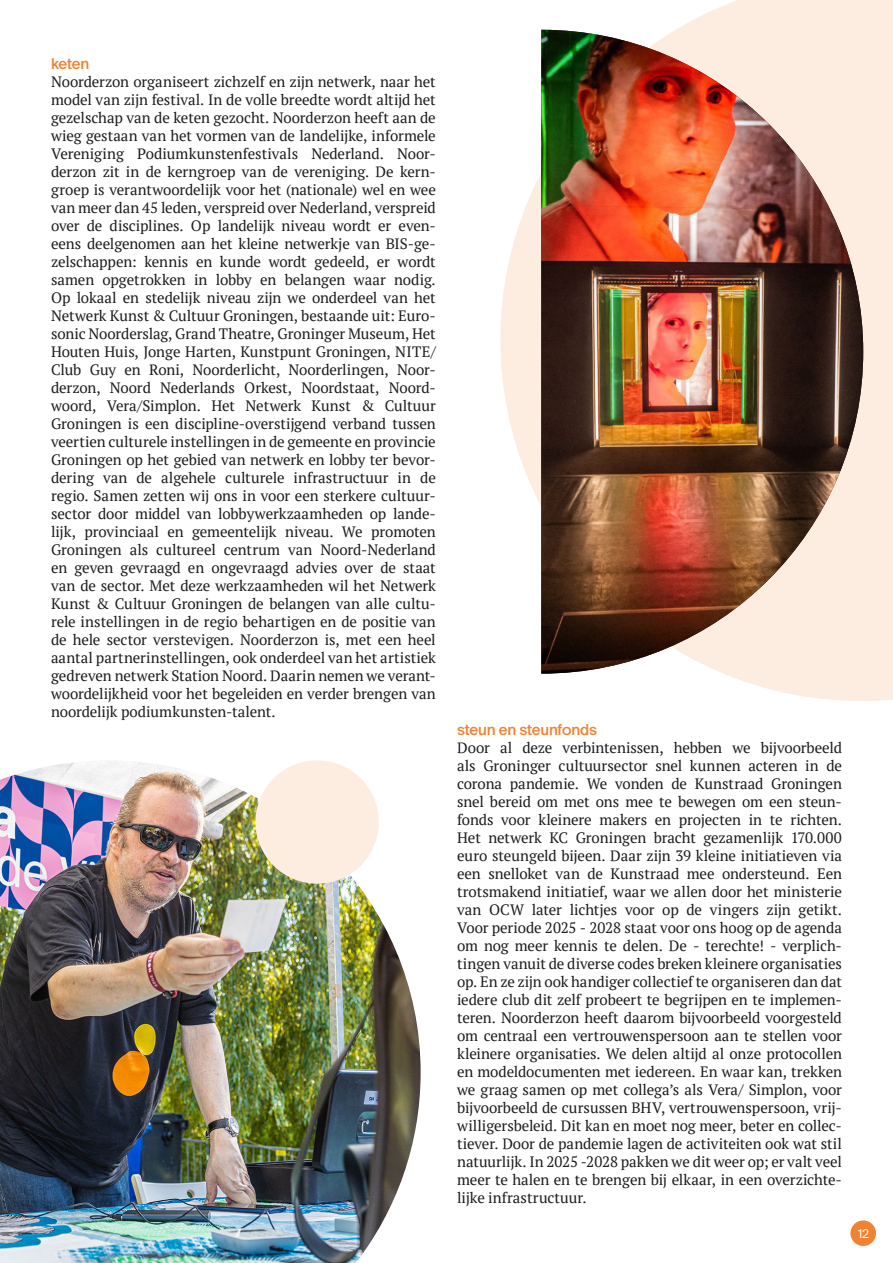
<style>
.page{position:relative;width:893px;height:1263px;background:#fff}
.page>*{position:absolute;margin:0;border:0;box-sizing:border-box;transform-origin:0 0}
.t1{font:15px/18px "PT Serif";letter-spacing:-.005em;color:#1d1d1e;text-align:justify}
.t2{font:500 15px "Noorderzon";letter-spacing:-.01em;color:#f08231}
.t3{font:12px "Noorderzon";color:#fff}
</style>
<div class="page">
<svg style="left:500px;top:0;width:393px;height:701px;fill:#fdece0"></svg>
<div style="left:850px;top:1220px;width:26px;height:26px;background:#f08231;border-radius:50%"></div>
<img style="left:541px;top:30px;width:322px;height:644px">
<img style="left:0;top:761px;width:421px;height:502px">
<div style="left:255px;top:760px;width:124px;height:124px;background:#fdece0;border-radius:50%"></div>
<p class="t2" style="left:51px;top:55px;width:40px">keten</p>
<p class="t1" style="left:51px;top:73px;width:386px">Noorderzon organiseert zichzelf en zijn netwerk, naar het model van zijn festival. In de volle breedte wordt altijd het gezelschap van de keten gezocht. Noorderzon heeft aan de wieg gestaan van het vormen van de landelijke, informele Vereniging Podiumkunstenfestivals Nederland. Noor&shy;derzon zit in de kerngroep van de vereniging. De kern&shy;groep is verantwoordelijk voor het (nationale) wel en wee van meer dan 45 leden, verspreid over Nederland, verspreid over de disciplines. Op landelijk niveau wordt er even&shy;eens deelgenomen aan het kleine netwerkje van BIS-ge&shy;zelschappen: kennis en kunde wordt gedeeld, er wordt samen opgetrokken in lobby en belangen waar nodig.<br>Op lokaal en stedelijk niveau zijn we onderdeel van het Netwerk Kunst &amp; Cultuur Groningen, bestaande uit: Euro&shy;sonic Noorderslag, Grand Theatre, Groninger Museum, Het Houten Huis, Jonge Harten, Kunstpunt Groningen, NITE/ Club Guy en Roni, Noorderlicht, Noorderlingen, Noor&shy;derzon, Noord Nederlands Orkest, Noordstaat, Noord&shy;woord, Vera/Simplon. Het Netwerk Kunst &amp; Cultuur Groningen is een discipline-overstijgend verband tussen veertien culturele instellingen in de gemeente en provincie Groningen op het gebied van netwerk en lobby ter bevor&shy;dering van de algehele culturele infrastructuur in de regio. Samen zetten wij ons in voor een sterkere cultuur&shy;sector door middel van lobbywerkzaamheden op lande&shy;lijk, provinciaal en gemeentelijk niveau. We promoten Groningen als cultureel centrum van Noord-Nederland en geven gevraagd en ongevraagd advies over de staat van de sector. Met deze werkzaamheden wil het Netwerk Kunst &amp; Cultuur Groningen de belangen van alle cultu&shy;rele instellingen in de regio behartigen en de positie van de hele sector verstevigen. Noorderzon is, met een heel aantal partnerinstellingen, ook onderdeel van het artistiek gedreven netwerk Station Noord. Daarin nemen we verant&shy;woordelijkheid voor het begeleiden en verder brengen van noordelijk podiumkunsten-talent.</p>
<p class="t2" style="left:457px;top:721px;width:141px">steun en steunfonds</p>
<p class="t1" style="left:457px;top:739px;width:386px">Door al deze verbintenissen, hebben we bijvoorbeeld als Groninger cultuursector snel kunnen acteren in de corona pandemie. We vonden de Kunstraad Groningen snel bereid om met ons mee te bewegen om een steun&shy;fonds voor kleinere makers en projecten in te richten.<br>Het netwerk KC Groningen bracht gezamenlijk 170.000 euro steungeld bijeen. Daar zijn 39 kleine initiatieven via een snelloket van de Kunstraad mee ondersteund. Een trotsmakend initiatief, waar we allen door het ministerie van OCW later lichtjes voor op de vingers zijn getikt.<br>Voor periode 2025 - 2028 staat voor ons hoog op de agenda om nog meer kennis te delen. De - terechte! - verplich&shy;tingen vanuit de diverse codes breken kleinere organisaties op. En ze zijn ook handiger collectief te organiseren dan dat iedere club dit zelf probeert te begrijpen en te implemen&shy;teren. Noorderzon heeft daarom bijvoorbeeld voorgesteld om centraal een vertrouwenspersoon aan te stellen voor kleinere organisaties. We delen altijd al onze protocollen en modeldocumenten met iedereen. En waar kan, trekken we graag samen op met collega’s als Vera/ Simplon, voor bijvoorbeeld de cursussen BHV, vertrouwenspersoon, vrij&shy;willigersbeleid. Dit kan en moet nog meer, beter en collec&shy;tiever. Door de pandemie lagen de activiteiten ook wat stil natuurlijk. In 2025 -2028 pakken we dit weer op; er valt veel meer te halen en te brengen bij elkaar, in een overzichte&shy;lijke infrastructuur.</p>
<p class="t3" style="left:858px;top:1226px;width:13px">12</p>
</div>
